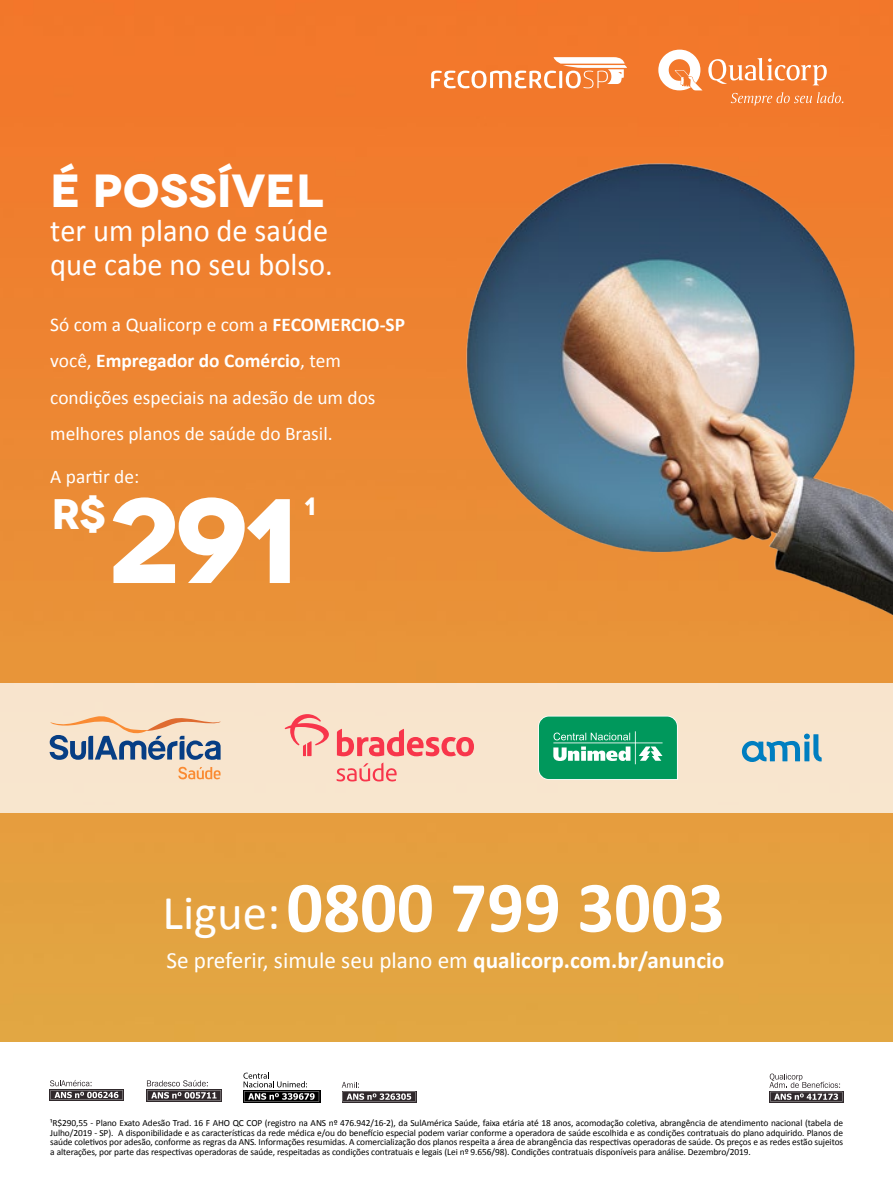
<style>
.page{position:relative;width:893px;height:1191px;background:#fff}
.page>*{position:absolute;margin:0;border:0;box-sizing:border-box;transform-origin:0 0}
.t1{font:700 119.7px "Novecentowide";color:#fff}
.t2{font:700 72.62px "Calibri";color:#fff}
.t3{font:700 46.38px "Novecentowide";color:#fff}
.t4{font:700 42.7px "Novecentowide";color:#fff}
.t5{font:31.5px/33.8px "Calibri";color:#fff;scale:.96 1}
.t6{font:700 25.03px "Novecentowide";color:#fff}
.t7{font:23.28px "Calibri";color:#fff}
.t8{font:19.43px/36.4px "Calibri";color:#fff}
.t9{font:700 14px "Verlag";color:#414042}
.t10{font:9.45px/9.5px "Calibri";letter-spacing:-.01em;color:#000;text-align:justify}
.s1{font-weight:700}
.s2{font-weight:400;font-size:48.82px}
</style>
<div class="page">
<img style="left:0;top:0;width:893px;height:1042px">
<img style="left:458px;top:163px;width:435px;height:492px">
<div style="left:0;top:683px;width:893px;height:129px;background:#f8e5ce"></div>
<svg style="left:50px;top:1089px;width:74px;height:11px"></svg>
<svg style="left:50px;top:1080px;width:73px;height:19px"></svg>
<div style="left:769px;top:1090px;width:74px;height:12px;background:#706c6e"></div>
<svg style="left:769px;top:1073px;width:73px;height:28px"></svg>
<svg style="left:342px;top:1091px;width:75px;height:11px"></svg>
<svg style="left:342px;top:1082px;width:74px;height:19px"></svg>
<svg style="left:146px;top:1089px;width:76px;height:12px"></svg>
<svg style="left:147px;top:1080px;width:74px;height:20px"></svg>
<svg style="left:243px;top:1090px;width:77px;height:12px"></svg>
<svg style="left:243px;top:1072px;width:76px;height:29px"></svg>
<svg style="left:731px;top:92px;width:112px;height:13px"></svg>
<svg style="left:708px;top:58px;width:119px;height:27px"></svg>
<svg style="left:658px;top:50px;width:44px;height:41px"></svg>
<svg style="left:431px;top:57px;width:197px;height:31px"></svg>
<svg style="left:742px;top:733px;width:80px;height:29px"></svg>
<svg style="left:49px;top:716px;width:172px;height:44px"></svg>
<svg style="left:178px;top:767px;width:43px;height:12px"></svg>
<svg style="left:285px;top:714px;width:189px;height:42px"></svg>
<svg style="left:336px;top:762px;width:61px;height:19px"></svg>
<svg style="left:538px;top:715px;width:140px;height:65px;background:#2da978"></svg>
<h3 class="t3" style="left:50px;top:161px;width:275px">É POSSÍVEL</h3>
<h3 class="t5" style="left:50px;top:213px;width:296px">ter um plano de saúde que cabe no seu bolso.</h3>
<h3 class="t8" style="left:50px;top:306px;width:356px">Só com a Qualicorp e com a <span class="s1">FECOMERCIO-SP </span>você, <span class="s1">Empregador do Comércio</span>, tem condições especiais na adesão de um dos melhores planos de saúde do Brasil.</h3>
<h3 class="t8" style="left:50px;top:457px;width:90px">A partir de:</h3>
<h3 class="t4" style="left:51px;top:487px;width:56px">R$</h3>
<h3 class="t6" style="left:304px;top:490px;width:13px">1</h3>
<h1 class="t1" style="left:107px;top:466px;width:194px">291</h1>
<h2 class="t2" style="left:163px;top:856px;width:564px"><span class="s2">Ligue:</span>0800 799 3003</h2>
<h3 class="t7" style="left:166px;top:944px;width:559px">Se preferir, simule seu plano em <span class="s1">qualicorp.com.br/anuncio</span></h3>
<p class="t10" style="left:50px;top:1118px;width:794px">¹R$290,55 - Plano Exato Adesão Trad. 16 F AHO QC COP (registro na ANS nº 476.942/16-2), da SulAmérica Saúde, faixa etária até 18 anos, acomodação coletiva, abrangência de atendimento nacional (tabela de Julho/2019 - SP). A disponibilidade e as características da rede médica e/ou do benefício especial podem variar conforme a operadora de saúde escolhida e as condições contratuais do plano adquirido. Planos de saúde coletivos por adesão, conforme as regras da ANS. Informações resumidas. A comercialização dos planos respeita a área de abrangência das respectivas operadoras de saúde. Os preços e as redes estão sujeitos a alterações, por parte das respectivas operadoras de saúde, respeitadas as condições contratuais e legais (Lei nº 9.656/98). Condições contratuais disponíveis para análise. Dezembro/2019.</p>
<h3 class="t9" style="left:420px;top:1133px;width:16px">52</h3>
</div>
